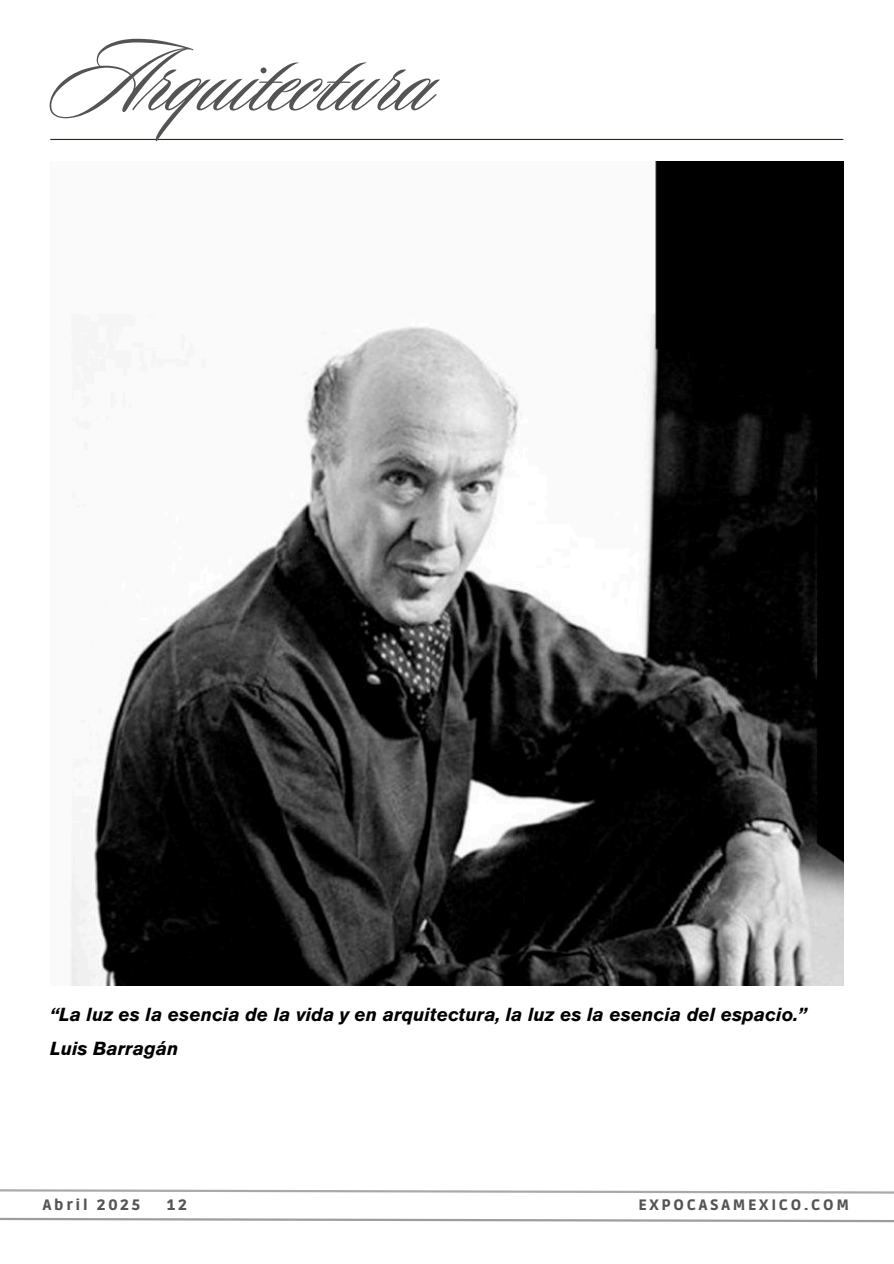
<style>
.page{position:relative;width:894px;height:1264px;background:#fff}
.page>*{position:absolute;margin:0;border:0;box-sizing:border-box;transform-origin:0 0}
.t1{font:105px "Sloop Script Pro";color:#545454}
.t2{font:18.75px/34.2px "Anonymous";color:#000}
.t3{font:900 15px "Ruda";letter-spacing:.185em;color:#545454}
</style>
<div class="page">
<hr style="left:50px;top:139px;width:793px;height:1px;background:#2b261a">
<img style="left:71px;top:161px;width:772px;height:824px">
<svg style="left:0;top:1189px;width:893px;height:4px"></svg>
<svg style="left:0;top:1217px;width:893px;height:5px"></svg>
<h1 class="t1" style="left:50px;top:12px;width:384px">Arquitectura</h1>
<p class="t2" style="left:50px;top:998px;width:758px">“La luz es la esencia de la vida y en arquitectura, la luz es la esencia del espacio.”<br>Luis Barragán</p>
<p class="t3" style="left:43px;top:1196px;width:99px">Abril 2025</p>
<p class="t3" style="left:167px;top:1196px;width:21px">12</p>
<p class="t3" style="left:638px;top:1196px;width:212px">EXPOCASAMEXICO.COM</p>
</div>
